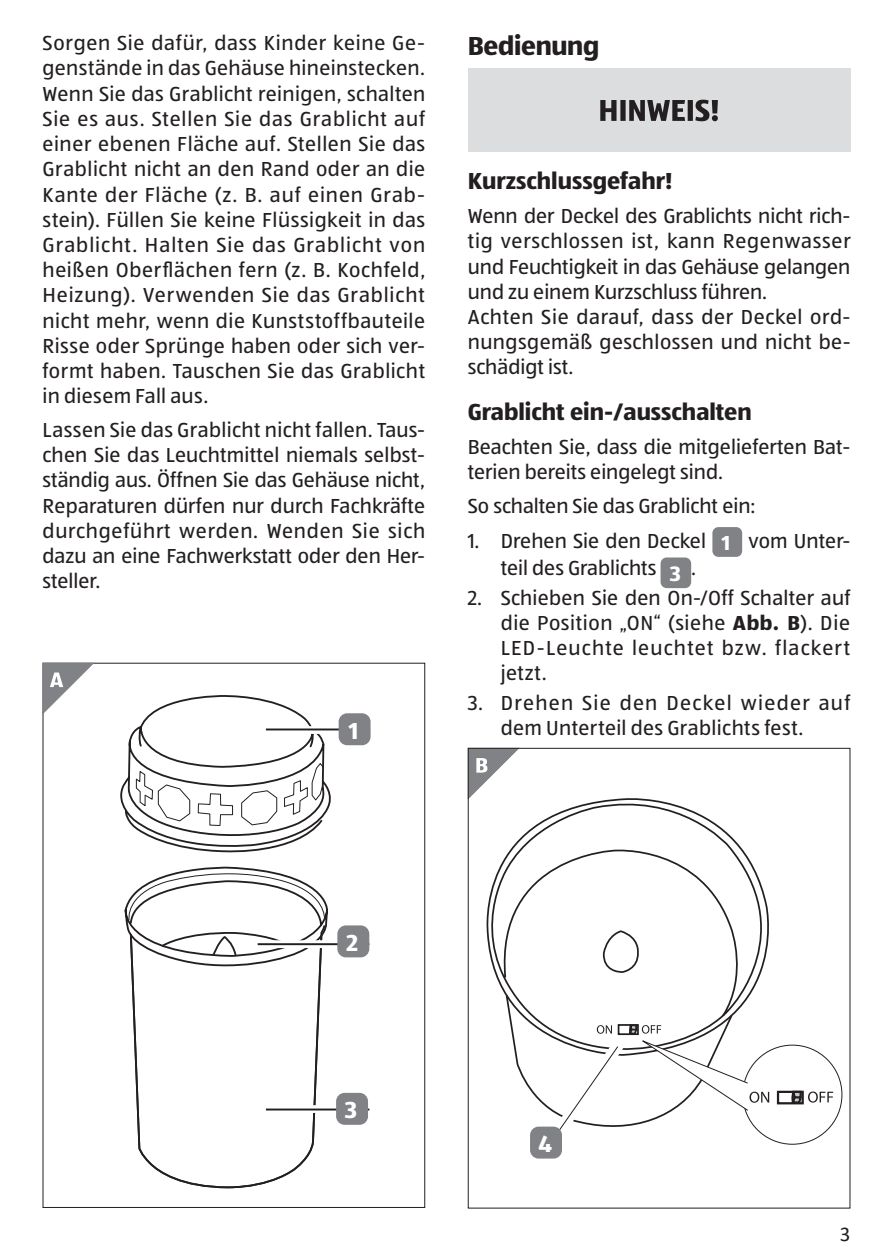
<style>
.page{position:relative;width:893px;height:1259px;background:#fff}
.page>*{position:absolute;margin:0;border:0;box-sizing:border-box;transform-origin:0 0}
.t1{font:700 27px "ALDISUEDOT";letter-spacing:-.01em;color:#231f20}
.t2{font:700 24px "ALDISUEDOT";color:#231f20}
.t3{font:700 24px "ALDISUEDOT";color:#fff}
.t4{font:21px/25.2px "ALDISUEDOT";letter-spacing:.005em;color:#231f20;text-align:justify}
.t5{font:21px/25.2px "ALDISUEDOT";letter-spacing:.035em;color:#231f20}
.t6{font:21px "Calibri";color:#231f20}
.s1{font-weight:700;color:#fff}
.s2{font-weight:700;font-size:21.6px;color:#fff}
.s3{font-weight:700}
</style>
<div class="page">
<svg style="left:114px;top:662px;width:222px;height:546px"></svg>
<svg style="left:135px;top:762px;width:189px;height:64px"></svg>
<svg style="left:122px;top:856px;width:207px;height:352px"></svg>
<svg style="left:125px;top:863px;width:202px;height:57px"></svg>
<svg style="left:161px;top:932px;width:130px;height:25px"></svg>
<svg style="left:42px;top:662px;width:54px;height:53px"></svg>
<svg style="left:266px;top:726px;width:73px;height:8px"></svg>
<hr style="left:266px;top:728px;width:103px;height:2px;background:#231f20">
<svg style="left:266px;top:1105px;width:103px;height:8px"></svg>
<hr style="left:266px;top:1108px;width:103px;height:2px;background:#231f20">
<svg style="left:258px;top:940px;width:79px;height:8px"></svg>
<hr style="left:258px;top:943px;width:111px;height:2px;background:#231f20">
<div style="left:339px;top:713px;width:32px;height:32px;background:#808285;border-radius:9px"></div>
<div style="left:337px;top:925px;width:32px;height:32px;background:#808285;border-radius:9px"></div>
<div style="left:336px;top:1092px;width:32px;height:32px;background:#808285;border-radius:9px"></div>
<div style="left:468px;top:69px;width:382px;height:83px;background:#dcdddf"></div>
<svg style="left:600px;top:100px;width:118px;height:21px"></svg>
<div style="left:712px;top:527px;width:30px;height:30px;background:#808285;border-radius:6px"></div>
<div style="left:661px;top:557px;width:30px;height:31px;background:#808285;border-radius:6px"></div>
<svg style="left:467px;top:747px;width:54px;height:44px"></svg>
<svg style="left:467px;top:791px;width:333px;height:285px"></svg>
<div style="left:777px;top:1090px;width:27px;height:14px;border:2px solid #231f20"></div>
<svg style="left:790px;top:1090px;width:43px;height:15px"></svg>
<svg style="left:505px;top:993px;width:264px;height:166px"></svg>
<div style="left:530px;top:1126px;width:32px;height:32px;background:#808285;border-radius:9px"></div>
<p class="t4" style="left:43px;top:30px;width:384px">Sorgen Sie dafür, dass Kinder keine Ge&shy;genstände in das Gehäuse hineinstecken.<br>Wenn Sie das Grablicht reinigen, schalten Sie es aus. Stellen Sie das Grablicht auf einer ebenen Fläche auf. Stellen Sie das Grablicht nicht an den Rand oder an die Kante der Fläche (z. B. auf einen Grab&shy;stein). Füllen Sie keine Flüssigkeit in das Grablicht. Halten Sie das Grablicht von heißen Oberflächen fern (z. B. Kochfeld, Heizung). Verwenden Sie das Grablicht nicht mehr, wenn die Kunststoffbauteile Risse oder Sprünge haben oder sich ver&shy;formt haben. Tauschen Sie das Grablicht in diesem Fall aus.</p>
<p class="t4" style="left:43px;top:416px;width:384px">Lassen Sie das Grablicht nicht fallen. Taus&shy;chen Sie das Leuchtmittel niemals selbst&shy;ständig aus. Öffnen Sie das Gehäuse nicht, Reparaturen dürfen nur durch Fachkräfte durchgeführt werden. Wenden Sie sich dazu an eine Fachwerkstatt oder den Her&shy;steller.</p>
<p class="t3" style="left:349px;top:714px;width:11px">1</p>
<p class="t1" style="left:468px;top:27px;width:133px">Bedienung</p>
<p class="t2" style="left:468px;top:165px;width:206px">Kurzschlussgefahr!</p>
<p class="t4" style="left:468px;top:203px;width:384px;text-align:left">Wenn der Deckel des Grablichts nicht rich&shy;tig verschlossen ist, kann Regenwasser und Feuchtigkeit in das Gehäuse gelangen und zu einem Kurzschluss führen.<br>Achten Sie darauf, dass der Deckel ord&shy;nungsgemäß geschlossen und nicht be&shy;schädigt ist.</p>
<p class="t2" style="left:468px;top:396px;width:285px">Grablicht ein-/ausschalten</p>
<p class="t4" style="left:468px;top:433px;width:384px">Beachten Sie, dass die mitgelieferten Bat&shy;terien bereits eingelegt sind.</p>
<p class="t4" style="left:468px;top:492px;width:289px">So schalten Sie das Grablicht ein:</p>
<p class="t4" style="left:501px;top:527px;width:351px;line-height:27px;text-indent:-33px">1. Drehen Sie den Deckel <span class="s1">1</span> vom Unter&shy;teil des Grablichts <span class="s2">3</span> .</p>
<p class="t4" style="left:501px;top:584px;width:351px;text-indent:-33px">2. Schieben Sie den On-/Off Schalter auf die Position „ON“ (siehe <span class="s3">Abb. B</span>). Die LED-Leuchte leuchtet bzw. flackert jetzt.</p>
<p class="t5" style="left:501px;top:689px;width:351px;text-indent:-33px">3. Drehen Sie den Deckel wieder auf dem Unterteil des Grablichts fest.</p>
<p class="t3" style="left:347px;top:926px;width:13px">2</p>
<p class="t3" style="left:345px;top:1093px;width:14px">3</p>
<p class="t3" style="left:538px;top:1127px;width:15px">4</p>
<p class="t6" style="left:840px;top:1219px;width:12px">3</p>
</div>
